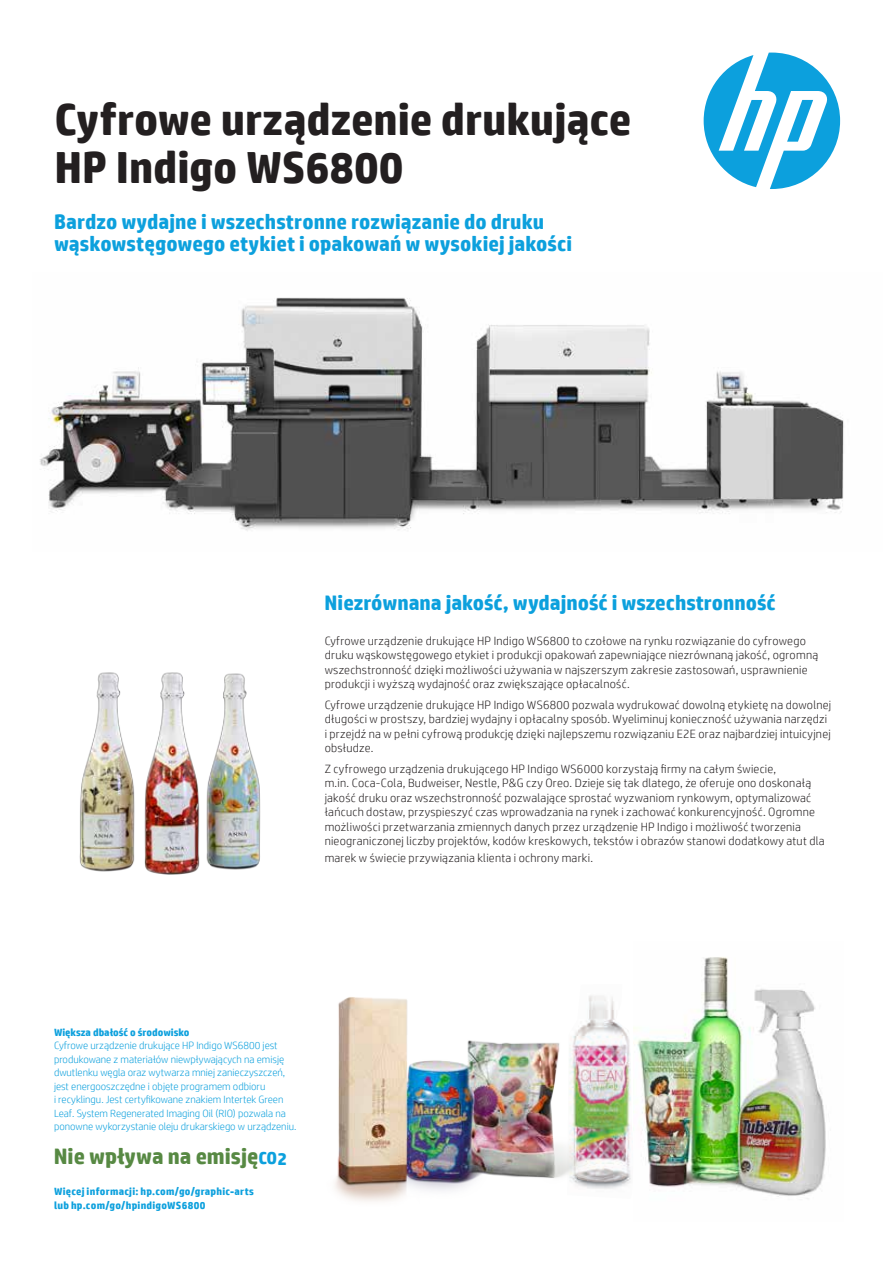
<style>
.page{position:relative;width:893px;height:1263px;background:#fff}
.page>*{position:absolute;margin:0;border:0;box-sizing:border-box;transform-origin:0 0}
.t1{font:700 45px/48px "HP Simplified";color:#231f20}
.t2{font:700 22.35px "HP Simplified";color:#578943}
.t3{font:700 21px/22.5px "HP Simplified";color:#0ca0dd}
.t4{font:300 12px/14.4px "HP Simplified";letter-spacing:.02em;color:#231f20}
.t5{font:300 10.5px/13.5px "HP Simplified";color:#0ca0dd}
.t6{font:700 10.5px/13.5px "HP Simplified";letter-spacing:.025em;color:#0ca0dd}
.t7{font:700 10.5px "HP Simplified";color:#0ca0dd}
.s1{font-size:17.4px;color:#0ca0dd}
.s2{font-size:17.85px;color:#0ca0dd}
</style>
<div class="page">
<img style="left:40px;top:297px;width:804px;height:234px">
<img style="left:619px;top:1025px;width:15px;height:162px">
<img style="left:634px;top:957px;width:192px;height:242px">
<img style="left:335px;top:995px;width:284px;height:207px">
<svg style="left:704px;top:53px;width:136px;height:136px"></svg>
<img style="left:79px;top:672px;width:182px;height:203px">
<h1 class="t1" style="left:54px;top:95px;width:579px">Cyfrowe urządzenie drukujące<br>HP Indigo WS6800</h1>
<h3 class="t3" style="left:54px;top:210px;width:519px">Bardzo wydajne i wszechstronne rozwiązanie do druku wąskowstęgowego etykiet i opakowań w wysokiej jakości</h3>
<h3 class="t3" style="left:325px;top:591px;width:453px">Niezrównana jakość, wydajność i wszechstronność</h3>
<p class="t4" style="left:325px;top:633px;width:495px">Cyfrowe urządzenie drukujące HP Indigo WS6800 to czołowe na rynku rozwiązanie do cyfrowego druku wąskowstęgowego etykiet i produkcji opakowań zapewniające niezrównaną jakość, ogromną wszechstronność dzięki możliwości używania w najszerszym zakresie zastosowań, usprawnienie produkcji i wyższą wydajność oraz zwiększające opłacalność.</p>
<p class="t4" style="left:325px;top:697px;width:508px">Cyfrowe urządzenie drukujące HP Indigo WS6800 pozwala wydrukować dowolną etykietę na dowolnej długości w prostszy, bardziej wydajny i opłacalny sposób. Wyeliminuj konieczność używania narzędzi i przejdź na w pełni cyfrową produkcję dzięki najlepszemu rozwiązaniu E2E oraz najbardziej intuicyjnej obsłudze.</p>
<p class="t4" style="left:325px;top:761px;width:502px">Z cyfrowego urządzenia drukującego HP Indigo WS6000 korzystają firmy na całym świecie,<br>m.in. Coca-Cola, Budweiser, Nestle, P&amp;G czy Oreo. Dzieje się tak dlatego, że oferuje ono doskonałą jakość druku oraz wszechstronność pozwalające sprostać wyzwaniom rynkowym, optymalizować łańcuch dostaw, przyspieszyć czas wprowadzania na rynek i zachować konkurencyjność. Ogromne możliwości przetwarzania zmiennych danych przez urządzenie HP Indigo i możliwość tworzenia nieograniczonej liczby projektów, kodów kreskowych, tekstów i obrazów stanowi dodatkowy atut dla</p>
<p class="t4" style="left:325px;top:850px;width:270px">marek w świecie przywiązania klienta i ochrony marki.</p>
<p class="t7" style="left:54px;top:1025px;width:137px">Większa dbałość o środowisko</p>
<p class="t5" style="left:54px;top:1039px;width:244px">Cyfrowe urządzenie drukujące HP Indigo WS6800 jest produkowane z materiałów niewpływających na emisję dwutlenku węgla oraz wytwarza mniej zanieczyszczeń, jest energooszczędne i objęte programem odbioru<br>i recyklingu. Jest certyfikowane znakiem Intertek Green Leaf. System Regenerated Imaging Oil (RIO) pozwala na ponowne wykorzystanie oleju drukarskiego w urządzeniu.</p>
<h2 class="t2" style="left:54px;top:1141px;width:235px">Nie wpływa na emisję<span class="s1">CO</span><span class="s2">2</span></h2>
<p class="t6" style="left:54px;top:1185px;width:201px">Więcej informacji: hp.com/go/graphic-arts lub hp.com/go/hpindigoWS6800</p>
</div>
